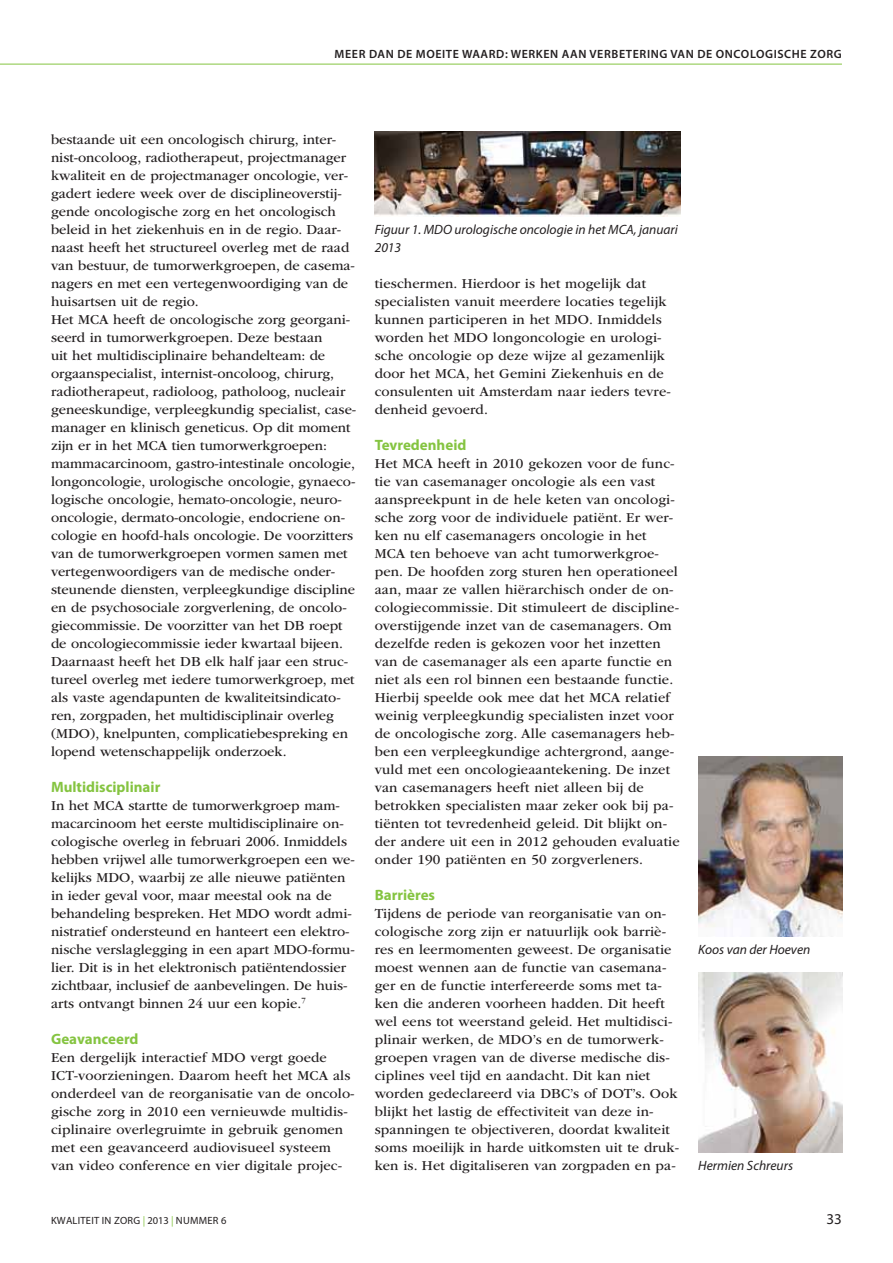
<style>
.page{position:relative;width:893px;height:1263px;background:#fff}
.page>*{position:absolute;margin:0;border:0;box-sizing:border-box;transform-origin:0 0}
.t1{font:700 15px "Myriad Pro";color:#85c441}
.t2{font:15px "Myriad Pro";color:#231f20}
.t3{font:14.25px/18px "ITC Garamond Std";color:#231f20}
.t4{font:italic 13.5px/18px "Myriad Pro";color:#231f20}
.t5{font:600 12px "Myriad Pro";letter-spacing:.05em;color:#231f20}
.t6{font:10.5px "Myriad Pro";letter-spacing:.02em;color:#231f20}
.s1{color:#85c441}
</style>
<div class="page">
<hr style="left:0;top:64px;width:842px;height:1px;background:#85c441">
<img style="left:698px;top:972px;width:144px;height:180px">
<img style="left:699px;top:756px;width:143px;height:180px">
<img style="left:375px;top:131px;width:305px;height:85px">
<p class="t5" style="left:335px;top:47px;width:509px">MEER DAN DE MOEITE WAARD: WERKEN AAN VERBETERING VAN DE ONCOLOGISCHE ZORG</p>
<p class="t3" style="left:51px;top:132px;width:307px">bestaande uit een oncologisch chirurg, inter&shy;nist-oncoloog, radiotherapeut, projectmanager kwaliteit en de projectmanager oncologie, ver&shy;gadert iedere week over de disciplineoverstij&shy;gende oncologische zorg en het oncologisch beleid in het ziekenhuis en in de regio. Daar&shy;naast heeft het structureel overleg met de raad van bestuur, de tumorwerkgroepen, de casema&shy;nagers en met een vertegenwoordiging van de huisartsen uit de regio.<br>Het MCA heeft de oncologische zorg georgani&shy;seerd in tumorwerkgroepen. Deze bestaan<br>uit het multidisciplinaire behandelteam: de orgaanspecialist, internist-oncoloog, chirurg, radiotherapeut, radioloog, patholoog, nucleair geneeskundige, verpleegkundig specialist, case&shy;manager en klinisch geneticus. Op dit moment zijn er in het MCA tien tumorwerkgroepen: mammacarcinoom, gastro-intestinale oncologie, longoncologie, urologische oncologie, gynaeco&shy;logische oncologie, hemato-oncologie, neuro&shy;oncologie, dermato-oncologie, endocriene on&shy;cologie en hoofd-hals oncologie. De voorzitters van de tumorwerkgroepen vormen samen met vertegenwoordigers van de medische onder&shy;steunende diensten, verpleegkundige discipline en de psychosociale zorgverlening, de oncolo&shy;giecommissie. De voorzitter van het DB roept de oncologiecommissie ieder kwartaal bijeen.<br>Daarnaast heeft het DB elk half jaar een struc&shy;tureel overleg met iedere tumorwerkgroep, met als vaste agendapunten de kwaliteitsindicato&shy;ren, zorgpaden, het multidisciplinair overleg (MDO), knelpunten, complicatiebespreking en lopend wetenschappelijk onderzoek.</p>
<p class="t1" style="left:51px;top:781px;width:111px">Multidisciplinair</p>
<p class="t3" style="left:51px;top:798px;width:305px">In het MCA startte de tumorwerkgroep mam&shy;macarcinoom het eerste multidisciplinaire on&shy;cologische overleg in februari 2006. Inmiddels hebben vrijwel alle tumorwerkgroepen een we&shy;kelijks MDO, waarbij ze alle nieuwe patiënten in ieder geval voor, maar meestal ook na de behandeling bespreken. Het MDO wordt admi&shy;nistratief ondersteund en hanteert een elektro&shy;nische verslaglegging in een apart MDO-formu&shy;lier. Dit is in het elektronisch patiëntendossier zichtbaar, inclusief de aanbevelingen. De huis&shy;arts ontvangt binnen 24 uur een kopie.<sup>7</sup></p>
<p class="t1" style="left:51px;top:1033px;width:89px">Geavanceerd</p>
<p class="t3" style="left:51px;top:1050px;width:305px">Een dergelijk interactief MDO vergt goede ICT-voorzieningen. Daarom heeft het MCA als onderdeel van de reorganisatie van de oncolo&shy;gische zorg in 2010 een vernieuwde multidis&shy;ciplinaire overlegruimte in gebruik genomen met een geavanceerd audiovisueel systeem van video conference en vier digitale projec-</p>
<p class="t4" style="left:375px;top:222px;width:305px">Figuur 1. MDO urologische oncologie in het MCA, januari<br>2013</p>
<p class="t3" style="left:375px;top:276px;width:298px">tieschermen. Hierdoor is het mogelijk dat specialisten vanuit meerdere locaties tegelijk kunnen participeren in het MDO. Inmiddels worden het MDO longoncologie en urologi&shy;sche oncologie op deze wijze al gezamenlijk door het MCA, het Gemini Ziekenhuis en de consulenten uit Amsterdam naar ieders tevre&shy;denheid gevoerd.</p>
<p class="t1" style="left:375px;top:439px;width:93px">Tevredenheid</p>
<p class="t3" style="left:375px;top:456px;width:306px">Het MCA heeft in 2010 gekozen voor de func&shy;tie van casemanager oncologie als een vast aanspreekpunt in de hele keten van oncologi&shy;sche zorg voor de individuele patiënt. Er wer&shy;ken nu elf casemanagers oncologie in het MCA ten behoeve van acht tumorwerkgroe&shy;pen. De hoofden zorg sturen hen operationeel aan, maar ze vallen hiërarchisch onder de on&shy;cologiecommissie. Dit stimuleert de discipline&shy;overstijgende inzet van de casemanagers. Om dezelfde reden is gekozen voor het inzetten van de casemanager als een aparte functie en niet als een rol binnen een bestaande functie.<br>Hierbij speelde ook mee dat het MCA relatief weinig verpleegkundig specialisten inzet voor de oncologische zorg. Alle casemanagers heb&shy;ben een verpleegkundige achtergrond, aange&shy;vuld met een oncologieaantekening. De inzet van casemanagers heeft niet alleen bij de betrokken specialisten maar zeker ook bij pa&shy;tiënten tot tevredenheid geleid. Dit blijkt on&shy;der andere uit een in 2012 gehouden evaluatie onder 190 patiënten en 50 zorgverleners.</p>
<p class="t1" style="left:375px;top:889px;width:62px">Barrières</p>
<p class="t3" style="left:375px;top:906px;width:306px">Tijdens de periode van reorganisatie van on&shy;cologische zorg zijn er natuurlijk ook barriè&shy;res en leermomenten geweest. De organisatie moest wennen aan de functie van casemana&shy;ger en de functie interfereerde soms met ta&shy;ken die anderen voorheen hadden. Dit heeft wel eens tot weerstand geleid. Het multidisci&shy;plinair werken, de MDO’s en de tumorwerk&shy;groepen vragen van de diverse medische dis&shy;ciplines veel tijd en aandacht. Dit kan niet worden gedeclareerd via DBC’s of DOT’s. Ook blijkt het lastig de effectiviteit van deze in&shy;spanningen te objectiveren, doordat kwaliteit soms moeilijk in harde uitkomsten uit te druk&shy;ken is. Het digitaliseren van zorgpaden en pa-</p>
<p class="t4" style="left:698px;top:942px;width:114px">Koos van der Hoeven</p>
<p class="t4" style="left:698px;top:1158px;width:96px">Hermien Schreurs</p>
<p class="t6" style="left:51px;top:1214px;width:177px">KWALITEIT IN ZORG <span class="s1">|</span> 2013 <span class="s1">|</span> NUMMER 6</p>
<p class="t2" style="left:826px;top:1210px;width:17px">33</p>
</div>
